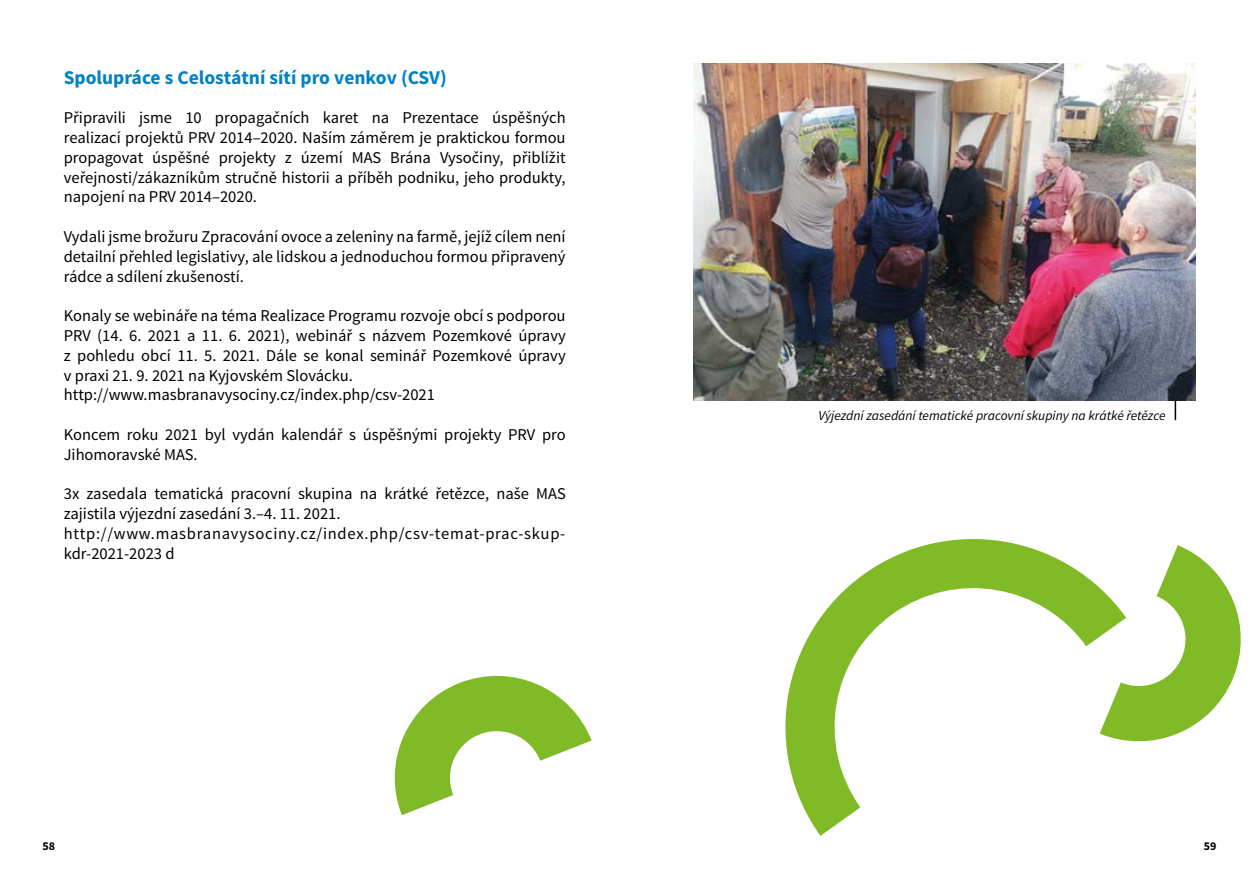
<style>
.page{position:relative;width:1259px;height:893px;background:#fff}
.page>*{position:absolute;margin:0;border:0;box-sizing:border-box;transform-origin:0 0}
.t1{font:700 19.5px "Source Sans Pro";color:#0082c2}
.t2{font:16.5px/19.8px "Source Sans Pro";color:#000}
.t3{font:italic 13.5px "Source Sans Pro";color:#000}
.t4{font:700 12px "Source Sans Pro";color:#000}
</style>
<div class="page">
<hr style="left:1174px;top:395px;width:2px;height:25px;background:#000">
<img style="left:693px;top:64px;width:502px;height:336px">
<svg style="left:785px;top:539px;width:314px;height:297px"></svg>
<svg style="left:1099px;top:545px;width:142px;height:197px"></svg>
<svg style="left:394px;top:675px;width:197px;height:140px"></svg>
<p class="t1" style="left:64px;top:65px;width:384px">Spolupráce s Celostátní sítí pro venkov (CSV)</p>
<p class="t2" style="left:64px;top:108px;width:503px;text-align:justify">Připravili jsme 10 propagačních karet na Prezentace úspěšných realizací projektů PRV 2014–2020. Naším záměrem je praktickou formou propagovat úspěšné projekty z území MAS Brána Vysočiny, přiblížit veřejnosti/zákazníkům stručně historii a příběh podniku, jeho produkty, napojení na PRV 2014–2020.</p>
<p class="t2" style="left:64px;top:227px;width:503px;text-align:justify">Vydali jsme brožuru Zpracování ovoce a zeleniny na farmě, jejíž cílem není detailní přehled legislativy, ale lidskou a jednoduchou formou připravený rádce a sdílení zkušeností.</p>
<p class="t2" style="left:64px;top:306px;width:503px">Konaly se webináře na téma Realizace Programu rozvoje obcí s podporou PRV (14. 6. 2021 a 11. 6. 2021), webinář s názvem Pozemkové úpravy z pohledu obcí 11. 5. 2021. Dále se konal seminář Pozemkové úpravy v praxi 21. 9. 2021 na Kyjovském Slovácku. http://www.masbranavysociny.cz/index.php/csv-2021</p>
<p class="t2" style="left:64px;top:425px;width:503px">Koncem roku 2021 byl vydán kalendář s úspěšnými projekty PRV pro<br>Jihomoravské MAS.</p>
<p class="t2" style="left:64px;top:484px;width:503px">3x zasedala tematická pracovní skupina na krátké řetězce, naše MAS zajistila výjezdní zasedání 3.–4. 11. 2021. http://www.masbranavysociny.cz/index.php/csv-temat-prac-skup&shy;kdr-2021-2023 d</p>
<p class="t3" style="left:818px;top:407px;width:348px">Výjezdní zasedání tematické pracovní skupiny na krátké řetězce</p>
<p class="t4" style="left:43px;top:839px;width:14px">58</p>
<p class="t4" style="left:1203px;top:839px;width:14px">59</p>
</div>
